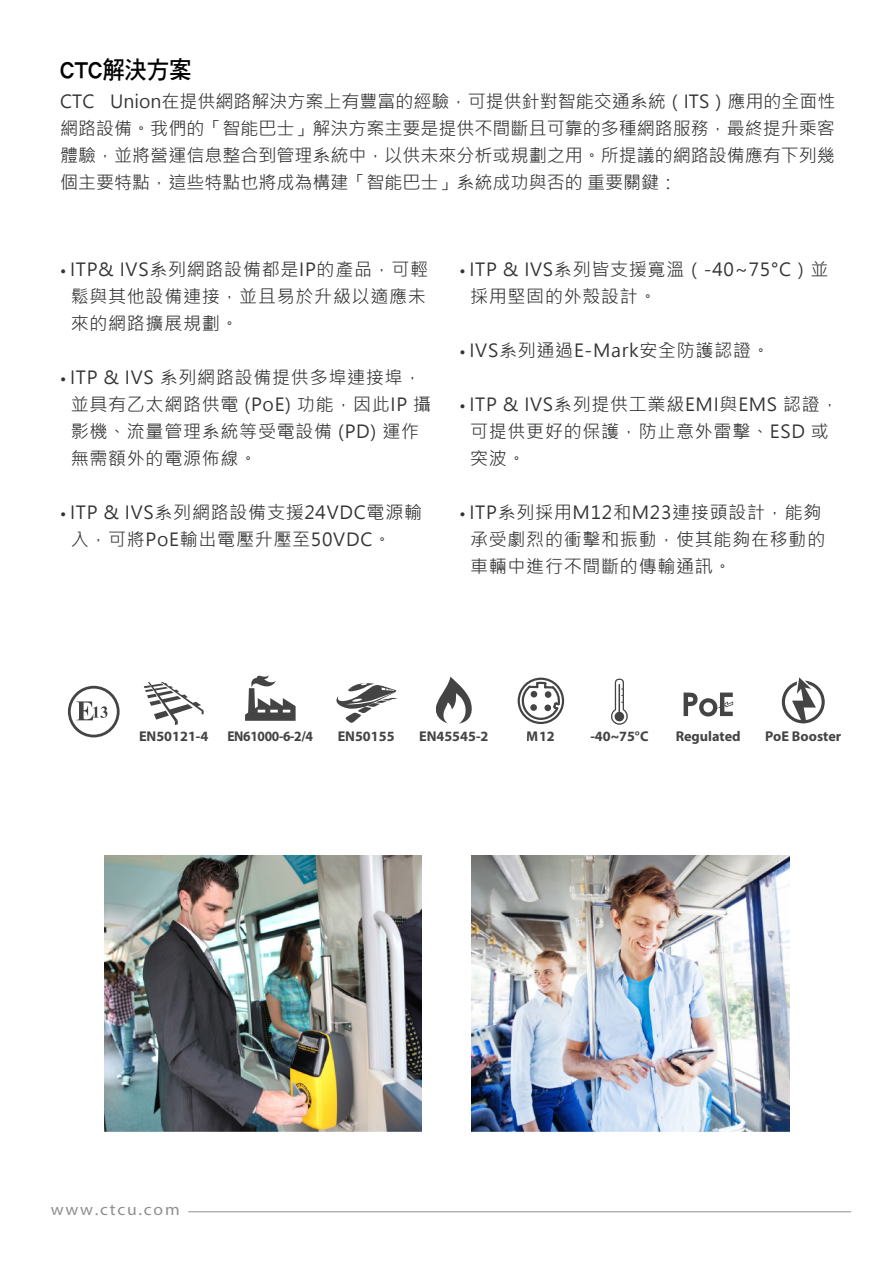
<style>
.page{position:relative;width:893px;height:1263px;background:#fff}
.page>*{position:absolute;margin:0;border:0;box-sizing:border-box;transform-origin:0 0}
.t1{font:24.75px "DF Hei Bd HK BF";color:#000;scale:.91 1}
.t2{font:18px/27px "Microsoft Jheng Hei";letter-spacing:.04em;color:#333}
.t3{font:16.5px "Myriad Pro";letter-spacing:.1em;color:#909090;scale:1.07 1}
.t4{font:700 14.25px "Myriad Pro";color:#444}
.t5{font:700 14.25px "Myriad Pro";letter-spacing:-.025em;color:#444;scale:.95 1}
.s1{font-family:"DF Hei Bd HKP BF"}
.s2{font-size:14.25px}
</style>
<div class="page">
<svg style="left:68px;top:686px;width:51px;height:51px"></svg>
<svg style="left:336px;top:683px;width:61px;height:40px"></svg>
<svg style="left:144px;top:682px;width:59px;height:43px"></svg>
<svg style="left:245px;top:675px;width:50px;height:46px"></svg>
<svg style="left:611px;top:678px;width:17px;height:47px"></svg>
<svg style="left:435px;top:677px;width:37px;height:47px"></svg>
<svg style="left:517px;top:677px;width:47px;height:47px"></svg>
<svg style="left:781px;top:677px;width:43px;height:46px"></svg>
<hr style="left:188px;top:1211px;width:662px;height:1px;background:#909090">
<svg style="left:683px;top:692px;width:50px;height:24px"></svg>
<img style="left:104px;top:856px;width:317px;height:275px">
<img style="left:471px;top:856px;width:318px;height:275px">
<h1 class="t1" style="left:60px;top:57px;width:146px"><span class="s1">CTC</span>解決方案</h1>
<p class="t2" style="left:60px;top:88px;width:776px;text-align:justify">CTC Union在提供網路解決方案上有豐富的經驗，可提供針對智能交通系統（ITS）應用的全面性網路設備。我們的「智能巴士」解決方案主要是提供不間斷且可靠的多種網路服務，最終提升乘客體驗，並將營運信息整合到管理系統中，以供未來分析或規劃之用。所提議的網路設備應有下列幾個主要特點，這些特點也將成為構建「智能巴士」系統成功與否的 重要關鍵：</p>
<p class="t2" style="left:71px;top:256px;width:359px;text-indent:-10px"><span class="s2">•</span> ITP&amp; IVS系列網路設備都是IP的產品，可輕鬆與其他設備連接，並且易於升級以適應未來的網路擴展規劃。</p>
<p class="t2" style="left:71px;top:364px;width:362px;text-indent:-10px"><span class="s2">•</span> ITP &amp; IVS 系列網路設備提供多埠連接埠，並具有乙太網路供電 (PoE) 功能，因此IP 攝影機、流量管理系統等受電設備 (PD) 運作無需額外的電源佈線。</p>
<p class="t2" style="left:71px;top:499px;width:353px;text-indent:-10px"><span class="s2">•</span> ITP &amp; IVS系列網路設備支援24VDC電源輸入，可將PoE輸出電壓升壓至50VDC。</p>
<p class="t2" style="left:470px;top:256px;width:360px;text-indent:-10px"><span class="s2">•</span> ITP &amp; IVS系列皆支援寬溫（-40~75°C）並採用堅固的外殼設計。</p>
<p class="t2" style="left:459px;top:337px;width:311px"><span class="s2">•</span> IVS系列通過E-Mark安全防護認證。</p>
<p class="t2" style="left:470px;top:391px;width:370px;text-indent:-10px"><span class="s2">•</span> ITP &amp; IVS系列提供工業級EMI與EMS 認證，可提供更好的保護，防止意外雷擊、ESD 或突波。</p>
<p class="t2" style="left:470px;top:499px;width:356px;text-indent:-10px"><span class="s2">•</span> ITP系列採用M12和M23連接頭設計，能夠承受劇烈的衝擊和振動，使其能夠在移動的車輛中進行不間斷的傳輸通訊。</p>
<p class="t4" style="left:675px;top:727px;width:66px">Regulated</p>
<p class="t4" style="left:139px;top:727px;width:71px">EN50121-4</p>
<p class="t5" style="left:227px;top:727px;width:92px">EN61000-6-2/4</p>
<p class="t4" style="left:337px;top:727px;width:58px">EN50155</p>
<p class="t4" style="left:419px;top:727px;width:71px">EN45545-2</p>
<p class="t4" style="left:527px;top:727px;width:29px">M12</p>
<p class="t4" style="left:590px;top:727px;width:60px">-40~75°C</p>
<p class="t4" style="left:765px;top:727px;width:77px">PoE Booster</p>
<p class="t3" style="left:51px;top:1199px;width:122px">www.ctcu.com</p>
</div>
